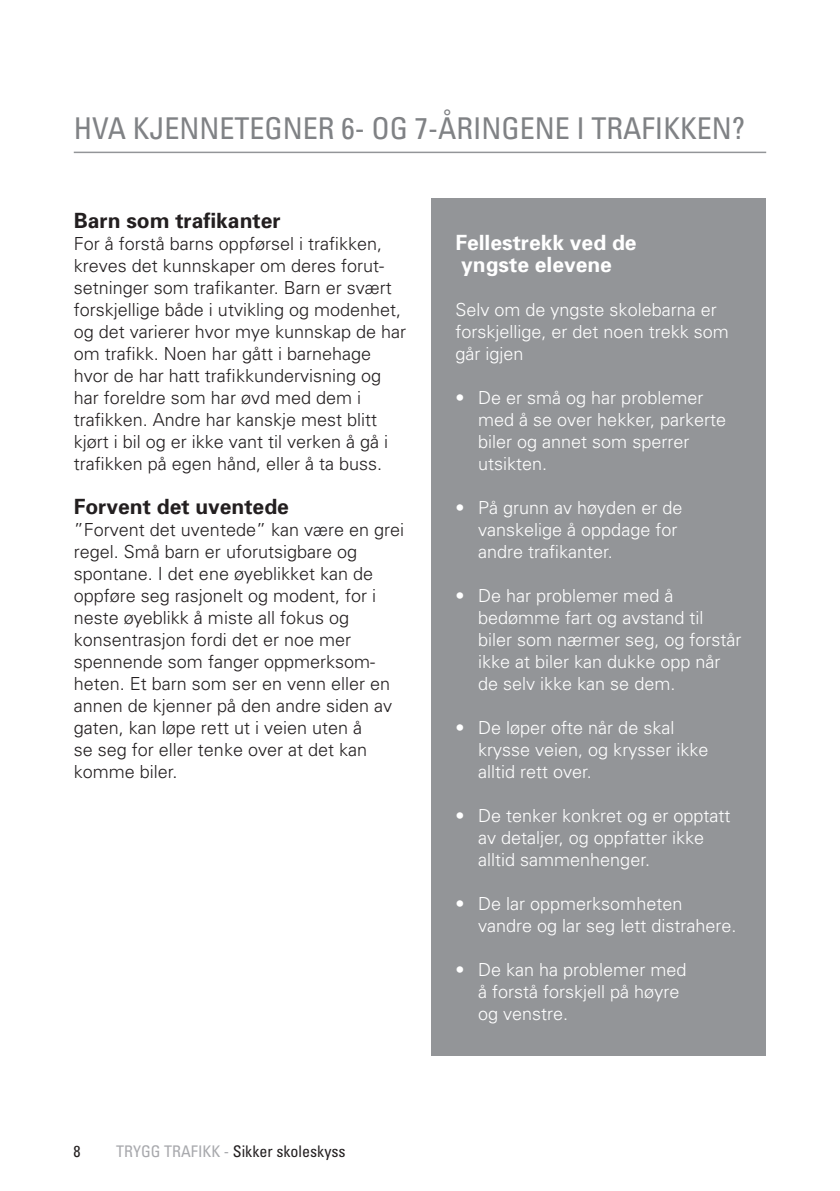
<style>
.page{position:relative;width:840px;height:1191px;background:#fff}
.page>*{position:absolute;margin:0;border:0;box-sizing:border-box;transform-origin:0 0}
.TT_head_over_strek{font:condensed 30px "Univers";color:#808285}
.TT_Sub_over_brød{font:700 21px "Univers";color:#231f20}
.TT_Sub_over_brød-2{font:700 21px "Univers";color:#fff}
.Brød_ny_profil{font:300 18px/22px "Univers";color:#231f20}
.Brød_ny_profil-2{font:300 18px/22px "Univers";color:#fff}
.t1{font:condensed 16px "Univers";color:#231f20}
.s1{color:#a8a9ad}
</style>
<div class="page">
<div style="left:431px;top:198px;width:334px;height:858px;background:#939598"></div>
<hr style="left:74px;top:152px;width:691px;height:1px;background:#939598">
<p class="TT_head_over_strek" style="left:74px;top:109px;width:672px">HVA KJENNETEGNER 6- OG 7-ÅRINGENE I TRAFIKKEN?</p>
<p class="TT_Sub_over_brød" style="left:74px;top:207px;width:208px">Barn som trafikanter</p>
<p class="Brød_ny_profil" style="left:74px;top:232px;width:334px">For å forstå barns oppførsel i trafikken, kreves det kunnskaper om deres forut&shy;setninger som trafikanter. Barn er svært forskjellige både i utvikling og modenhet, og det varierer hvor mye kunnskap de har om trafikk. Noen har gått i barnehage hvor de har hatt trafikkundervisning og har foreldre som har øvd med dem i trafikken. Andre har kanskje mest blitt kjørt i bil og er ikke vant til verken å gå i trafikken på egen hånd, eller å ta buss.</p>
<p class="TT_Sub_over_brød" style="left:74px;top:493px;width:216px">Forvent det uventede</p>
<p class="Brød_ny_profil" style="left:74px;top:518px;width:332px">”Forvent det uventede” kan være en grei regel. Små barn er uforutsigbare og spontane. I det ene øyeblikket kan de oppføre seg rasjonelt og modent, for i neste øyeblikk å miste all fokus og konsentrasjon fordi det er noe mer spennende som fanger oppmerksom&shy;heten. Et barn som ser en venn eller en annen de kjenner på den andre siden av gaten, kan løpe rett ut i veien uten å<br>se seg for eller tenke over at det kan komme biler.</p>
<p class="t1" style="left:73px;top:1141px;width:9px">8</p>
<p class="t1" style="left:116px;top:1141px;width:231px"><span class="s1">TRYGG TRAFIKK -</span> Sikker skoleskyss</p>
<p class="TT_Sub_over_brød-2" style="left:455px;top:229px;width:182px">Fellestrekk ved de</p>
<p class="TT_Sub_over_brød-2" style="left:461px;top:251px;width:152px">yngste elevene</p>
<p class="Brød_ny_profil-2" style="left:455px;top:298px;width:275px">Selv om de yngste skolebarna er forskjellige, er det noen trekk som går igjen</p>
<p class="Brød_ny_profil-2" style="left:478px;top:386px;width:249px;text-indent:-23px">• De er små og har problemer med å se over hekker, parkerte biler og annet som sperrer utsikten.</p>
<p class="Brød_ny_profil-2" style="left:478px;top:496px;width:206px;text-indent:-23px">• På grunn av høyden er de vanskelige å oppdage for andre trafikanter.</p>
<p class="Brød_ny_profil-2" style="left:478px;top:584px;width:265px;text-indent:-23px">• De har problemer med å bedømme fart og avstand til biler som nærmer seg, og forstår ikke at biler kan dukke opp når de selv ikke kan se dem.</p>
<p class="Brød_ny_profil-2" style="left:478px;top:716px;width:232px;text-indent:-23px">• De løper ofte når de skal krysse veien, og krysser ikke alltid rett over.</p>
<p class="Brød_ny_profil-2" style="left:478px;top:804px;width:254px;text-indent:-23px">• De tenker konkret og er opptatt av detaljer, og oppfatter ikke alltid sammenhenger.</p>
<p class="Brød_ny_profil-2" style="left:478px;top:892px;width:260px;text-indent:-23px">• De lar oppmerksomheten vandre og lar seg lett distrahere.</p>
<p class="Brød_ny_profil-2" style="left:478px;top:958px;width:210px;text-indent:-23px">• De kan ha problemer med å forstå forskjell på høyre og venstre.</p>
</div>
